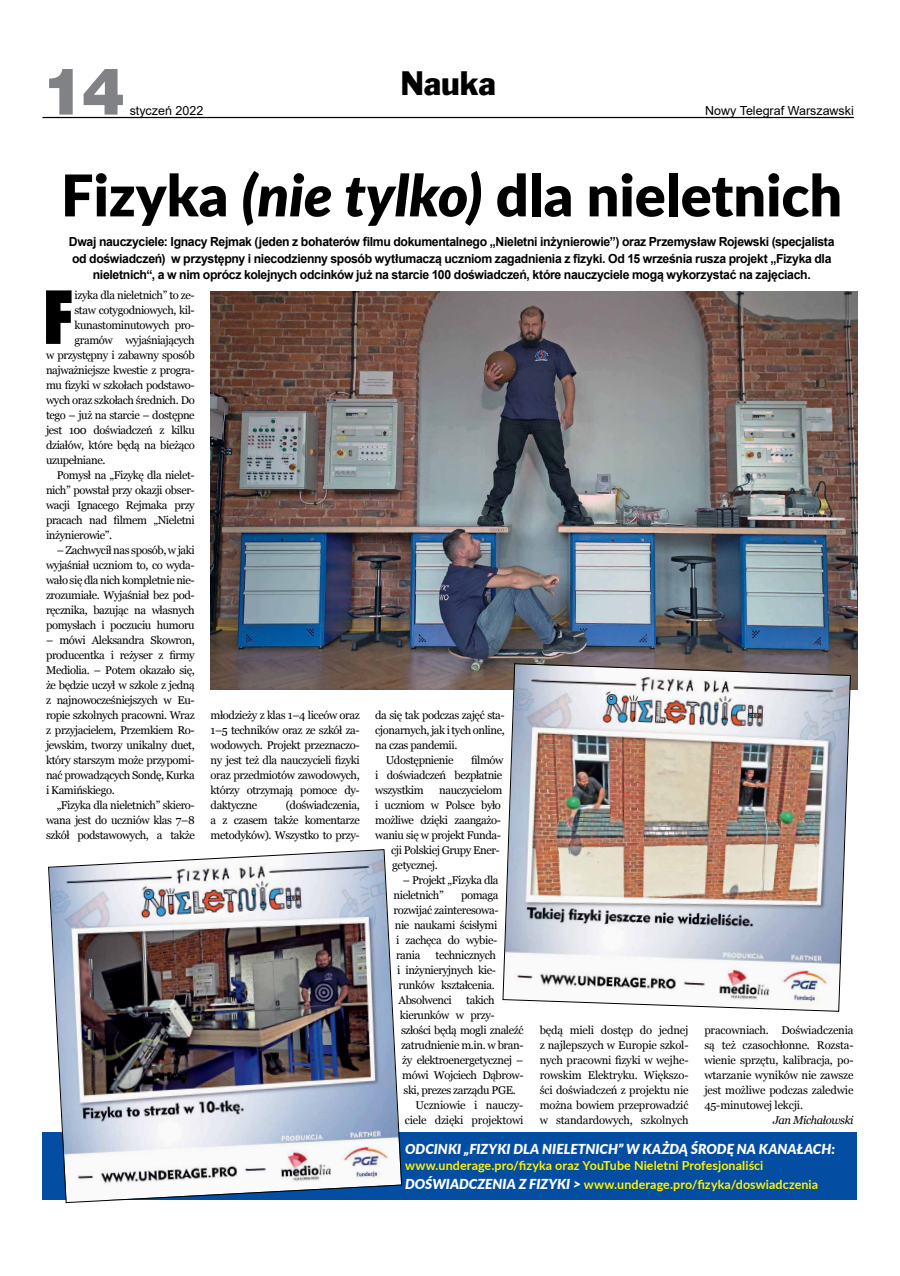
<style>
.page{position:relative;width:900px;height:1276px;background:#fff}
.page>*{position:absolute;margin:0;border:0;box-sizing:border-box;transform-origin:0 0}
.t1{font:800 condensed 71px "Futura";color:#000}
.t2{font:65px "Swis 721 Blk EU";color:#808285}
.t3{font:900 57.5px "Lato";color:#000}
.t4{font:31px "Frank Goth EU";color:#000}
.t5{font:italic 900 13.75px "Lato";color:#fff}
.t6{font:700 12.5px/16.2px "Arial";letter-spacing:-.025em;color:#000;text-align:center}
.t7{font:700 12.5px/18.8px "Lato";letter-spacing:.01em;color:#fff200}
.t8{font:12.5px "Arial";color:#000}
.t9{font:11.25px/15px "Georgia";letter-spacing:-.035em;color:#000;text-align:justify}
.t10{font:11.25px "Georgia";letter-spacing:-.015em;color:#000}
.t11{font:italic 11.25px "Georgia";letter-spacing:-.035em;color:#000}
.s1{font-style:italic}
.s2{font-weight:900;font-style:italic;font-size:13.75px;color:#fff}
</style>
<div class="page">
<hr style="left:43px;top:117px;width:811px;height:1px;background:#000">
<div style="left:43px;top:1131px;width:814px;height:68px;background:#034ea2"></div>
<img style="left:211px;top:291px;width:646px;height:398px">
<img style="left:48px;top:849px;width:354px;height:354px">
<img style="left:502px;top:663px;width:349px;height:349px">
<h2 class="t2" style="left:43px;top:50px;width:84px">14</h2>
<h3 class="t4" style="left:400px;top:64px;width:97px">Nauka</h3>
<p class="t8" style="left:130px;top:102px;width:75px">styczeń 2022</p>
<p class="t8" style="left:705px;top:102px;width:150px">Nowy Telegraf Warszawski</p>
<h3 class="t3" style="left:61px;top:152px;width:783px">Fizyka <span class="s1">(nie tylko)</span> dla nieletnich</h3>
<p class="t6" style="left:69px;top:234px;width:767px">Dwaj nauczyciele: Ignacy Rejmak (jeden z bohaterów filmu dokumentalnego „Nieletni inżynierowie”) oraz Przemysław Rojewski (specjalista od doświadczeń) w przystępny i niecodzienny sposób wytłumaczą uczniom zagadnienia z fizyki. Od 15 września rusza projekt „Fizyka dla nieletnich“, a w nim oprócz kolejnych odcinków już na starcie 100 doświadczeń, które nauczyciele mogą wykorzystać na zajęciach.</p>
<h1 class="t1" style="left:42px;top:269px;width:33px">F</h1>
<p class="t9" style="left:75px;top:287px;width:122px">izyka dla nieletnich” to ze-</p>
<p class="t9" style="left:75px;top:302px;width:122px">staw cotygodniowych, kil-</p>
<p class="t9" style="left:75px;top:317px;width:122px">kunastominutowych pro-</p>
<p class="t9" style="left:75px;top:332px;width:122px">gramów wyjaśniających</p>
<p class="t9" style="left:46px;top:347px;width:150px">w przystępny i zabawny sposób</p>
<p class="t9" style="left:46px;top:362px;width:150px">najważniejsze kwestie z progra-</p>
<p class="t9" style="left:46px;top:377px;width:150px">mu fizyki w szkołach podstawo-</p>
<p class="t9" style="left:46px;top:392px;width:150px">wych oraz szkołach średnich. Do</p>
<p class="t9" style="left:46px;top:407px;width:150px">tego – już na starcie – dostępne</p>
<p class="t9" style="left:46px;top:422px;width:150px">jest 100 doświadczeń z kilku</p>
<p class="t9" style="left:46px;top:437px;width:150px">działów, które będą na bieżąco</p>
<p class="t9" style="left:46px;top:452px;width:61px">uzupełniane.</p>
<p class="t9" style="left:57px;top:467px;width:140px">Pomysł na „Fizykę dla nielet-</p>
<p class="t9" style="left:46px;top:482px;width:150px">nich” powstał przy okazji obser-</p>
<p class="t9" style="left:46px;top:497px;width:150px">wacji Ignacego Rejmaka przy</p>
<p class="t9" style="left:46px;top:512px;width:150px">pracach nad filmem „Nieletni</p>
<p class="t9" style="left:46px;top:527px;width:68px">inżynierowie”.</p>
<p class="t9" style="left:46px;top:542px;width:150px;text-indent:11px">– Zachwycił nas sposób, w jaki wyjaśniał uczniom to, co wyda&shy;wało się dla nich kompletnie nie&shy;zrozumiałe. Wyjaśniał bez pod&shy;ręcznika, bazując na własnych pomysłach i poczuciu humoru</p>
<p class="t9" style="left:46px;top:632px;width:150px">– mówi Aleksandra Skowron, producentka i reżyser z firmy Mediolia. – Potem okazało się, że będzie uczył w szkole z jedną z najnowocześniejszych w Eu&shy;ropie szkolnych pracowni. Wraz z przyjacielem, Przemkiem Ro&shy;jewskim, tworzy unikalny duet, który starszym może przypomi&shy;nać prowadzących Sondę, Kurka i Kamińskiego.</p>
<p class="t9" style="left:46px;top:797px;width:150px;text-indent:11px">„Fizyka dla nieletnich” skiero&shy;wana jest do uczniów klas 7–8 szkół podstawowych, a także</p>
<p class="t9" style="left:375px;top:707px;width:131px">da się tak podczas zajęć sta-</p>
<p class="t9" style="left:375px;top:722px;width:131px">cjonarnych, jak i tych online,</p>
<p class="t9" style="left:375px;top:737px;width:84px">na czas pandemii.</p>
<p class="t9" style="left:386px;top:752px;width:69px">Udostępnienie</p>
<p class="t9" style="left:211px;top:707px;width:151px">młodzieży z klas 1–4 liceów oraz 1–5 techników oraz ze szkół za&shy;wodowych. Projekt przeznaczo&shy;ny jest też dla nauczycieli fizyki oraz przedmiotów zawodowych, którzy otrzymają pomoce dy&shy;daktyczne</p>
<p class="t9" style="left:375px;top:752px;width:130px;text-indent:96px">filmów i doświadczeń bezpłatnie wszystkim</p>
<p class="t9" style="left:439px;top:782px;width:65px">nauczycielom</p>
<p class="t9" style="left:375px;top:797px;width:127px">i uczniom w Polsce było</p>
<p class="t9" style="left:375px;top:812px;width:127px">możliwe dzięki zaangażo-</p>
<p class="t9" style="left:375px;top:827px;width:127px">waniu się w projekt Funda-</p>
<p class="t9" style="left:391px;top:842px;width:110px">cji Polskiej Grupy Ener-</p>
<p class="t9" style="left:392px;top:857px;width:47px">getycznej.</p>
<p class="t9" style="left:394px;top:872px;width:106px;text-indent:9px">– Projekt „Fizyka dla nieletnich”</p>
<p class="t9" style="left:211px;top:797px;width:151px;text-indent:75px">(doświadczenia, a z czasem także komentarze metodyków). Wszystko to przy-</p>
<p class="t9" style="left:394px;top:887px;width:106px;text-indent:67px">pomaga rozwijać zainteresowa&shy;nie naukami ścisłymi i zachęca do wybie&shy;rania</p>
<p class="t9" style="left:397px;top:947px;width:100px;text-indent:38px">technicznych i inżynieryjnych kie&shy;runków kształcenia.<br>Absolwenci</p>
<p class="t9" style="left:466px;top:992px;width:30px">takich</p>
<p class="t9" style="left:400px;top:1007px;width:96px">kierunków w przy-</p>
<p class="t9" style="left:401px;top:1022px;width:124px">szłości będą mogli znaleźć</p>
<p class="t9" style="left:401px;top:1037px;width:124px">zatrudnienie m.in. w bran-</p>
<p class="t9" style="left:402px;top:1052px;width:123px">ży elektroenergetycznej –</p>
<p class="t9" style="left:402px;top:1067px;width:123px">mówi Wojciech Dąbrow-</p>
<p class="t9" style="left:404px;top:1082px;width:114px">ski, prezes zarządu PGE.</p>
<p class="t10" style="left:415px;top:1096px;width:110px">Uczniowie i nauczy-</p>
<p class="t10" style="left:405px;top:1111px;width:120px">ciele dzięki projektowi</p>
<p class="t9" style="left:540px;top:1022px;width:150px">będą mieli dostęp do jednej z najlepszych w Europie szkol&shy;nych pracowni fizyki w wejhe&shy;rowskim Elektryku. Większo&shy;ści doświadczeń z projektu nie można bowiem przeprowadzić w standardowych, szkolnych</p>
<p class="t9" style="left:704px;top:1022px;width:151px">pracowniach. Doświadczenia są też czasochłonne. Rozsta&shy;wienie sprzętu, kalibracja, po&shy;wtarzanie wyników nie zawsze jest możliwe podczas zaledwie 45-minutowej lekcji.</p>
<p class="t11" style="left:773px;top:1112px;width:82px">Jan Michałowski</p>
<p class="t5" style="left:405px;top:1138px;width:431px">ODCINKI „FIZYKI DLA NIELETNICH” W KAŻDĄ ŚRODĘ NA KANAŁACH:</p>
<p class="t7" style="left:405px;top:1155px;width:415px">www.underage.pro/fizyka oraz YouTube Nieletni Profesjonaliści<br><span class="s2">DOŚWIADCZENIA Z FIZYKI &gt;</span> www.underage.pro/fizyka/doswiadczenia</p>
</div>
